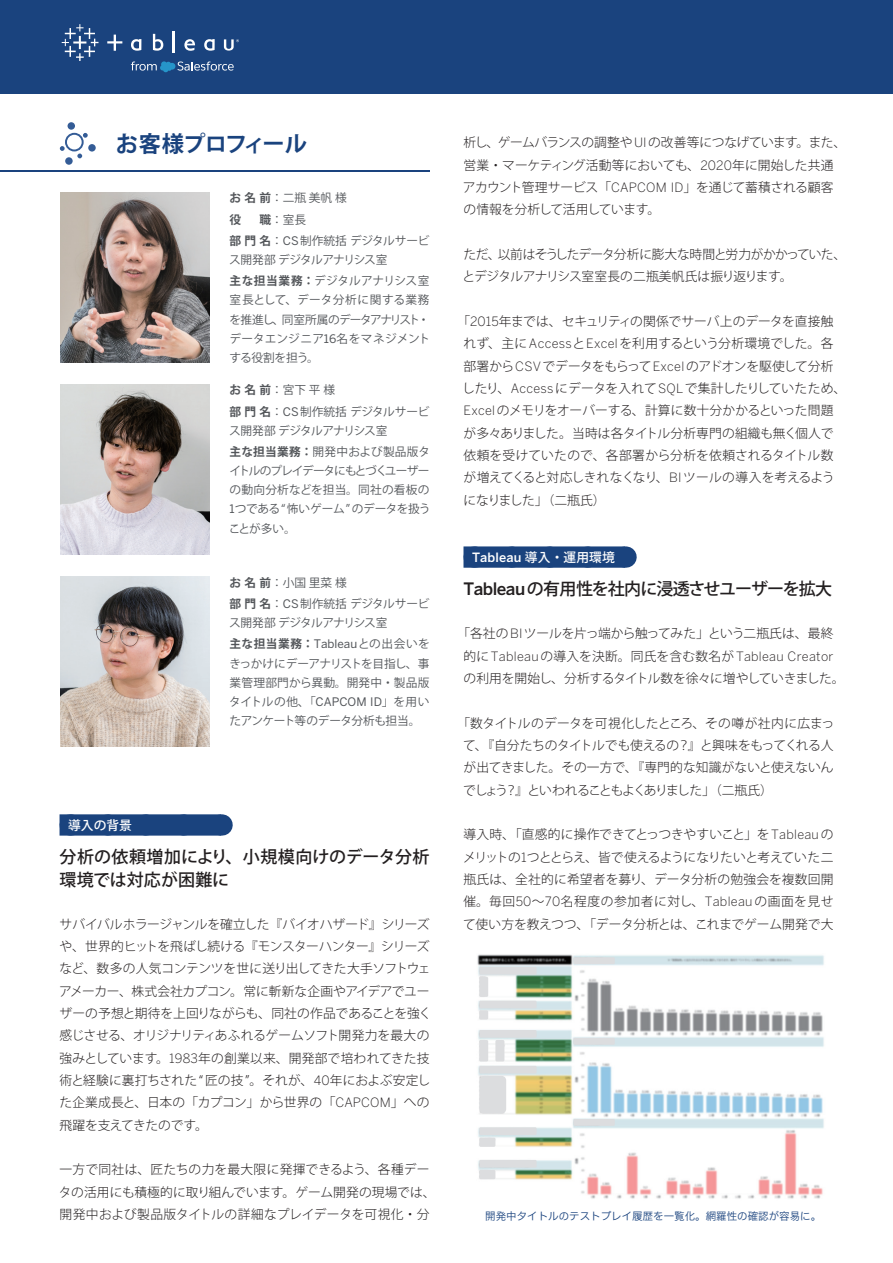
<style>
.page{position:relative;width:893px;height:1263px;background:#fff}
.page>*{position:absolute;margin:0;border:0;box-sizing:border-box;transform-origin:0 0}
.t1{font:700 22.35px "Koz Go Pro";letter-spacing:-.035em;color:#1a437e}
.t2{font:500 16.95px/23.4px "Koz Go Pro";letter-spacing:.01em;color:#231f20}
.t3{font:500 16.95px "Koz Go Pro";letter-spacing:-.055em;color:#231f20}
.t4{font:300 12.75px/22.4px "Koz Go Pro";letter-spacing:-.015em;color:#231f20}
.t5{font:300 12.75px/22.4px "Koz Go Pro";letter-spacing:.01em;color:#231f20}
.t6{font:300 12.75px/22.4px "Koz Go Pro";letter-spacing:-.045em;color:#231f20}
.t7{font:300 12.75px "Benton Sans";letter-spacing:.02em;color:#231f20}
.t8{font:500 12.75px "Benton Sans";letter-spacing:.01em;color:#fff}
.t9{font:500 12.75px "Koz Go Pro";letter-spacing:.005em;color:#fff}
.t10{font:11.7px/19.2px "Koz Go Pro";letter-spacing:-.02em;color:#53565a}
.t11{font:11.7px/21.3px "Koz Go Pro";color:#53565a}
.t12{font:11.7px/21.3px "Koz Go Pro";letter-spacing:-.04em;color:#53565a}
.t13{font:10.5px "Hira Kaku Pro N W3";color:#1a437e}
.s1{font-weight:700}
.s2{font-family:"Benton Sans"}
.s3{font-family:"Koz Go Pro"}
.s4{font-family:"Hira Kak ADK Std W3"}
</style>
<div class="page">
<div style="left:60px;top:814px;width:161px;height:22px;background:#1a437e"></div>
<svg style="left:108px;top:814px;width:94px;height:22px"></svg>
<svg style="left:221px;top:814px;width:1px;height:22px"></svg>
<div style="left:463px;top:546px;width:162px;height:22px;background:#1a437e"></div>
<svg style="left:512px;top:546px;width:94px;height:22px"></svg>
<svg style="left:625px;top:546px;width:1px;height:22px"></svg>
<hr style="left:0;top:170px;width:429px;height:2px;background:#1a437e">
<svg style="left:60px;top:122px;width:36px;height:43px"></svg>
<div style="left:0;top:0;width:893px;height:94px;background:#1a437e"></div>
<svg style="left:131px;top:61px;width:103px;height:11px"></svg>
<svg style="left:62px;top:24px;width:36px;height:37px"></svg>
<svg style="left:153px;top:34px;width:10px;height:17px"></svg>
<hr style="left:172px;top:32px;width:3px;height:21px;background:#fff">
<svg style="left:184px;top:39px;width:11px;height:12px"></svg>
<svg style="left:131px;top:39px;width:10px;height:12px"></svg>
<svg style="left:204px;top:39px;width:11px;height:12px"></svg>
<svg style="left:107px;top:35px;width:15px;height:16px"></svg>
<svg style="left:224px;top:39px;width:15px;height:12px"></svg>
<img style="left:61px;top:192px;width:148px;height:170px">
<img style="left:61px;top:384px;width:148px;height:170px">
<img style="left:61px;top:576px;width:148px;height:171px">
<img style="left:477px;top:954px;width:347px;height:245px">
<div style="left:479px;top:967px;width:58px;height:8px;background:#dcdddf"></div>
<div style="left:573px;top:957px;width:42px;height:7px;background:#dcdddf"></div>
<div style="left:573px;top:1038px;width:42px;height:7px;background:#dcdddf"></div>
<div style="left:573px;top:1119px;width:42px;height:7px;background:#dcdddf"></div>
<div style="left:479px;top:977px;width:9px;height:20px;background:#dcdddf"></div>
<div style="left:479px;top:1010px;width:9px;height:9px;background:#dcdddf"></div>
<div style="left:479px;top:1040px;width:9px;height:21px;background:#dcdddf"></div>
<div style="left:479px;top:1076px;width:27px;height:37px;background:#dcdddf;border-radius:4px"></div>
<div style="left:495px;top:1040px;width:9px;height:21px;background:#dcdddf"></div>
<div style="left:479px;top:1137px;width:16px;height:10px;background:#dcdddf;border-radius:2px"></div>
<div style="left:479px;top:1170px;width:16px;height:9px;background:#dcdddf;border-radius:2px"></div>
<div style="left:479px;top:1001px;width:58px;height:7px;background:#dcdddf"></div>
<div style="left:479px;top:1030px;width:58px;height:8px;background:#dcdddf"></div>
<div style="left:479px;top:1066px;width:58px;height:7px;background:#dcdddf"></div>
<div style="left:479px;top:1127px;width:58px;height:8px;background:#dcdddf"></div>
<div style="left:479px;top:1160px;width:58px;height:8px;background:#dcdddf"></div>
<h1 class="t1" style="left:116px;top:129px;width:193px">お客様プロフィール</h1>
<p class="t10" style="left:229px;top:188px;width:119px;line-height:21.3px"><span class="s1">お名前</span>：二瓶美帆様<span class="s1">役</span></p>
<p class="t11" style="left:230px;top:209px;width:201px;text-indent:30px"><span class="s1">職</span>：室長<br><span class="s1">部門名</span>：<span class="s2">CS</span>制作統括デジタルサービ</p>
<p class="t10" style="left:229px;top:249px;width:202px;line-height:21.3px">ス開発部デジタルアナリシス室<br><span class="s1">主な担当業務：</span>デジタルアナリシス室</p>
<p class="t10" style="left:229px;top:291px;width:202px;text-align:justify">室長として、データ分析に関する業務を推進し、同室所属のデータアナリスト・データエンジニア<span class="s2">16</span>名をマネジメントする役割を担う。</p>
<p class="t11" style="left:229px;top:380px;width:202px"><span class="s1">お名前</span>：宮下平様<br><span class="s1">部門名</span>：<span class="s2">CS</span>制作統括デジタルサービ</p>
<p class="t10" style="left:229px;top:420px;width:202px;line-height:21.3px">ス開発部デジタルアナリシス室<br><span class="s1">主な担当業務：</span>開発中および製品版タ</p>
<p class="t10" style="left:229px;top:462px;width:203px;text-align:justify">イトルのプレイデータにもとづくユーザーの動向分析などを担当。同社の看板の<span class="s2">1</span>つである“怖いゲーム ”のデータを扱うことが多い。</p>
<p class="t11" style="left:229px;top:572px;width:202px"><span class="s1">お名前</span>：小国里菜様<br><span class="s1">部門名</span>：<span class="s2">CS</span>制作統括デジタルサービ</p>
<p class="t12" style="left:229px;top:613px;width:202px">ス開発部デジタルアナリシス室<br><span class="s1">主な担当業務：</span><span class="s2">Tableau</span>との出会いを</p>
<p class="t10" style="left:229px;top:654px;width:202px;text-align:justify">きっかけにデーアナリストを目指し、事業管理部門から異動。開発中・製品版タイトルの他、「<span class="s2">CAPCOM ID</span>」を用いたアンケート等のデータ分析も担当。</p>
<p class="t9" style="left:68px;top:817px;width:66px">導入の背景</p>
<h2 class="t2" style="left:60px;top:846px;width:371px">分析の依頼増加により、小規模向けのデータ分析環境では対応が困難に</h2>
<p class="t4" style="left:59px;top:913px;width:374px">サバイバルホラージャンルを確立した『バイオハザード』シリーズや、世界的ヒットを飛ばし続ける『モンスターハンター』シリーズなど、数多の人気コンテンツを世に送り出してきた大手ソフトウェアメーカー、株式会社カプコン。常に斬新な企画やアイデアでユーザーの予想と期待を上回りながらも、同社の作品であることを強く感じさせる、オリジナリティあふれるゲームソフト開発力を最大の強みとしています。<span class="s2">1983</span>年の創業以来、開発部で培われてきた技術と経験に裏打ちされた “匠の技 ”。それが、<span class="s2">40</span>年におよぶ安定した企業成長と、日本の「カプコン」から世界の「<span class="s2">CAPCOM</span>」への飛躍を支えてきたのです。</p>
<p class="t5" style="left:59px;top:1158px;width:378px">一方で同社は、匠たちの力を最大限に発揮できるよう、各種データの活用にも積極的に取り組んでいます。ゲーム開発の現場では、開発中および製品版タイトルの詳細なプレイデータを可視化・分</p>
<p class="t4" style="left:463px;top:132px;width:385px">析し、ゲームバランスの調整や<span class="s2">UI</span>の改善等につなげています。また、営業・マーケティング活動等においても、<span class="s2">2020</span>年に開始した共通アカウント管理サービス「<span class="s2">CAPCOM ID</span>」を通じて蓄積される顧客の情報を分析して活用しています。</p>
<p class="t6" style="left:462px;top:243px;width:385px">ただ、以前はそうしたデータ分析に膨大な時間と労力がかかっていた、とデジタルアナリシス室室長の二瓶美帆氏は振り返ります。</p>
<p class="t4" style="left:462px;top:310px;width:386px;text-indent:-5px">「<span class="s2">2015</span>年までは、セキュリティの関係でサーバ上のデータを直接触れず、主に<span class="s2">Access</span>と<span class="s2">Excel</span>を利用するという分析環境でした。各部署から<span class="s2">CSV</span>でデータをもらって<span class="s2">Excel</span>のアドオンを駆使して分析したり、<span class="s2">Access</span>にデータを入れて<span class="s2">SQL</span>で集計したりしていたため、<span class="s2">Excel</span>のメモリをオーバーする、計算に数十分かかるといった問題が多々ありました。当時は各タイトル分析専門の組織も無く個人で依頼を受けていたので、各部署から分析を依頼されるタイトル数が増えてくると対応しきれなくなり、<span class="s2">BI</span>ツールの導入を考えるようになりました」（二瓶氏）</p>
<p class="t8" style="left:472px;top:550px;width:144px">Tableau <span class="s3">導入・運用環境</span></p>
<h2 class="t3" style="left:463px;top:578px;width:370px"><span class="s2">Tableau</span>の有用性を社内に浸透させユーザーを拡大</h2>
<p class="t4" style="left:457px;top:623px;width:378px">「各社の<span class="s2">BI</span>ツールを片っ端から触ってみた」という二瓶氏は、最終</p>
<p class="t7" style="left:463px;top:649px;width:371px"><span class="s3">的に</span>Tableau<span class="s3">の導入を決断。同氏を含む数名が</span>Tableau Creator</p>
<p class="t4" style="left:463px;top:667px;width:383px">の利用を開始し、分析するタイトル数を徐々に増やしていきました。</p>
<p class="t4" style="left:463px;top:712px;width:372px;text-align:justify;text-indent:-6px">「数タイトルのデータを可視化したところ、その噂が社内に広まって、『自分たちのタイトルでも使えるの？』と興味をもってくれる人が出てきました。その一方で、『専門的な知識がないと使えないんでしょう？』といわれることもよくありました」（二瓶氏）</p>
<p class="t4" style="left:463px;top:824px;width:372px;text-align:justify">導入時、「直感的に操作できてとっつきやすいこと」を<span class="s2">Tableau</span>のメリットの<span class="s2">1</span>つととらえ、皆で使えるようになりたいと考えていた二瓶氏は、全社的に希望者を募り、データ分析の勉強会を複数回開催。毎回<span class="s2">50</span>～<span class="s2">70</span>名程度の参加者に対し、<span class="s2">Tableau</span>の画面を見せて使い方を教えつつ、「データ分析とは、これまでゲーム開発で大</p>
<p class="t13" style="left:485px;top:1207px;width:337px">開発中<span class="s4">タイトルのテストプレイ</span>履歴<span class="s4">を</span>一覧化。網羅性<span class="s4">の</span>確認<span class="s4">が</span>容易<span class="s4">に</span>。</p>
</div>
